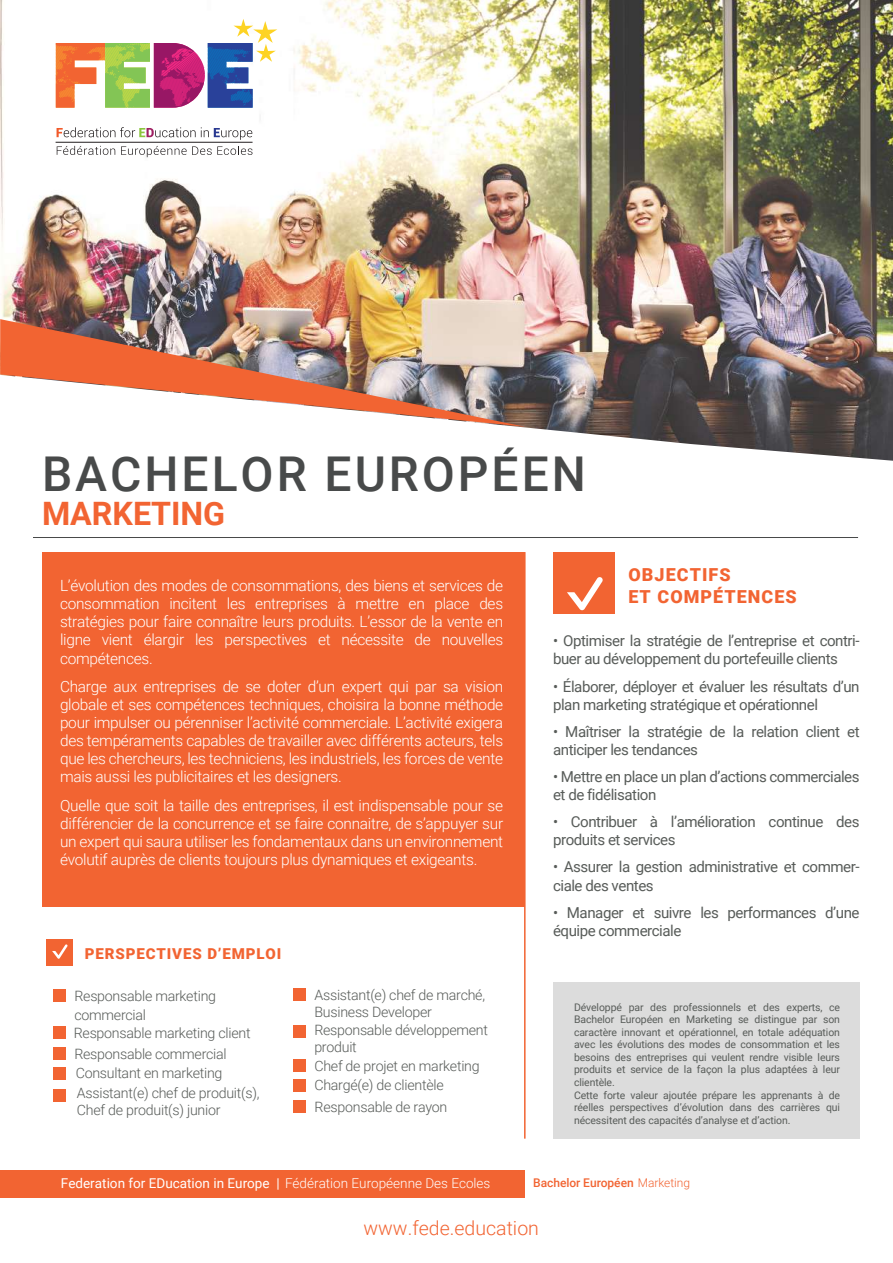
<style>
.page{position:relative;width:893px;height:1263px;background:#fff}
.page>*{position:absolute;margin:0;border:0;box-sizing:border-box;transform-origin:0 0}
.t1{font:500 48px "Roboto";letter-spacing:.06em;color:#484a4a}
.t2{font:700 32.25px "Roboto";color:#f26432}
.t3{font:300 19.5px "Roboto";color:#f26432}
.t4{font:900 17.85px/21.5px "Roboto";letter-spacing:.06em;color:#f26432}
.t5{font:300 15.45px/18px "Roboto";letter-spacing:-.02em;color:#fff;text-align:justify}
.t6{font:15.15px/18.1px "Roboto";letter-spacing:-.03em;color:#585c59}
.t7{font:900 15px "Roboto";letter-spacing:.06em;color:#f26432}
.t8{font:300 14.25px/17.1px "Roboto";letter-spacing:-.02em;color:#585c59}
.t9{font:13.5px "Roboto";color:#fff}
.t10{font:500 12px "Roboto";letter-spacing:-.005em;color:#f26432}
.t11{font:10.5px/12.6px "Roboto";letter-spacing:-.01em;color:#585c59}
.s1{font-weight:300}
</style>
<div class="page">
<img style="left:0;top:0;width:893px;height:461px">
<div style="left:42px;top:552px;width:483px;height:355px;background:#f26432"></div>
<hr style="left:33px;top:537px;width:825px;height:1px;background:#484a4a">
<div style="left:553px;top:552px;width:62px;height:62px;background:#f26432"></div>
<svg style="left:567px;top:577px;width:36px;height:33px"></svg>
<img style="left:0;top:319px;width:525px;height:108px">
<svg style="left:56px;top:19px;width:221px;height:89px"></svg>
<svg style="left:57px;top:127px;width:195px;height:13px"></svg>
<svg style="left:57px;top:146px;width:58px;height:9px"></svg>
<svg style="left:121px;top:146px;width:131px;height:11px"></svg>
<hr style="left:56px;top:142px;width:197px;height:1px;background:#211d1e">
<div style="left:0;top:1170px;width:525px;height:27px;background:#f26432"></div>
<hr style="left:524px;top:552px;width:2px;height:587px;background:#f26432">
<div style="left:46px;top:939px;width:27px;height:26px;background:#f26432"></div>
<svg style="left:52px;top:944px;width:16px;height:15px"></svg>
<div style="left:53px;top:989px;width:13px;height:13px;background:#f26432"></div>
<div style="left:53px;top:1026px;width:13px;height:13px;background:#f26432"></div>
<div style="left:53px;top:1046px;width:13px;height:13px;background:#f26432"></div>
<div style="left:293px;top:988px;width:13px;height:13px;background:#f26432"></div>
<div style="left:53px;top:1067px;width:13px;height:13px;background:#f26432"></div>
<div style="left:293px;top:1025px;width:13px;height:13px;background:#f26432"></div>
<div style="left:293px;top:1059px;width:13px;height:13px;background:#f26432"></div>
<div style="left:53px;top:1089px;width:13px;height:13px;background:#f26432"></div>
<div style="left:293px;top:1079px;width:13px;height:13px;background:#f26432"></div>
<div style="left:293px;top:1100px;width:13px;height:13px;background:#f26432"></div>
<div style="left:553px;top:982px;width:306px;height:157px;background:#dcdcdc"></div>
<h1 class="t1" style="left:42px;top:440px;width:545px">BACHELOR EUROPÉEN</h1>
<h2 class="t2" style="left:42px;top:491px;width:185px">MARKETING</h2>
<p class="t5" style="left:60px;top:576px;width:445px">L’évolution des modes de consommations, des biens et services de consommation incitent les entreprises à mettre en place des stratégies pour faire connaître leurs produits. L’essor de la vente en ligne vient élargir les perspectives et nécessite de nouvelles compétences.</p>
<p class="t5" style="left:60px;top:677px;width:445px">Charge aux entreprises de se doter d’un expert qui par sa vision globale et ses compétences techniques, choisira la bonne méthode pour impulser ou pérenniser l’activité commerciale. L’activité exigera des tempéraments capables de travailler avec différents acteurs, tels que les chercheurs, les techniciens, les industriels, les forces de vente mais aussi les publicitaires et les designers.</p>
<p class="t5" style="left:60px;top:795px;width:445px">Quelle que soit la taille des entreprises, il est indispensable pour se différencier de la concurrence et se faire connaitre, de s’appuyer sur un expert qui saura utiliser les fondamentaux dans un environnement évolutif auprès de clients toujours plus dynamiques et exigeants.</p>
<p class="t7" style="left:85px;top:943px;width:198px">PERSPECTIVES D’EMPLOI</p>
<p class="t8" style="left:74px;top:986px;width:178px;line-height:18.3px">Responsable marketing commercial<br>Responsable marketing client</p>
<p class="t8" style="left:74px;top:1045px;width:154px">Responsable commercial</p>
<p class="t8" style="left:315px;top:986px;width:172px">Assistant(e) chef de marché,<br>Business Developer</p>
<p class="t8" style="left:314px;top:1021px;width:175px">Responsable développement produit</p>
<p class="t8" style="left:314px;top:1056px;width:167px">Chef de projet en marketing</p>
<p class="t8" style="left:76px;top:1064px;width:148px">Consultant en marketing</p>
<p class="t8" style="left:77px;top:1084px;width:184px">Assistant(e) chef de produit(s),<br>Chef de produit(s) junior</p>
<p class="t8" style="left:314px;top:1074px;width:135px;line-height:21.3px">Chargé(e) de clientèle<br>Responsable de rayon</p>
<p class="t4" style="left:628px;top:563px;width:170px">OBJECTIFS<br>ET COMPÉTENCES</p>
<p class="t6" style="left:553px;top:631px;width:308px">• Optimiser la stratégie de l’entreprise et contri&shy;buer au développement du portefeuille clients</p>
<p class="t6" style="left:553px;top:676px;width:308px">• Élaborer, déployer et évaluer les résultats d’un plan marketing stratégique et opérationnel</p>
<p class="t6" style="left:553px;top:722px;width:308px">• Maîtriser la stratégie de la relation client et anticiper les tendances</p>
<p class="t6" style="left:553px;top:767px;width:308px">• Mettre en place un plan d’actions commerciales et de fidélisation</p>
<p class="t6" style="left:553px;top:812px;width:308px">• Contribuer à l’amélioration continue des produits et services</p>
<p class="t6" style="left:553px;top:857px;width:308px">• Assurer la gestion administrative et commer&shy;ciale des ventes</p>
<p class="t6" style="left:553px;top:903px;width:308px">• Manager et suivre les performances d’une équipe commerciale</p>
<p class="t11" style="left:574px;top:1000px;width:268px">Développé par des professionnels et des experts, ce Bachelor Européen en Marketing se distingue par son caractère innovant et opérationnel, en totale adéquation avec les évolutions des modes de consommation et les besoins des entreprises qui veulent rendre visible leurs produits et service de la façon la plus adaptées à leur clientèle.<br>Cette forte valeur ajoutée prépare les apprenants à de réelles perspectives d’évolution dans des carrières qui nécessitent des capacités d’analyse et d’action.</p>
<p class="t9" style="left:61px;top:1173px;width:431px">Federation for EDucation in Europe | <span class="s1">Fédération Européenne Des Ecoles</span></p>
<p class="t10" style="left:533px;top:1175px;width:158px">Bachelor Européen <span class="s1">Marketing</span></p>
<p class="t3" style="left:364px;top:1214px;width:177px">www.fede.education</p>
</div>
